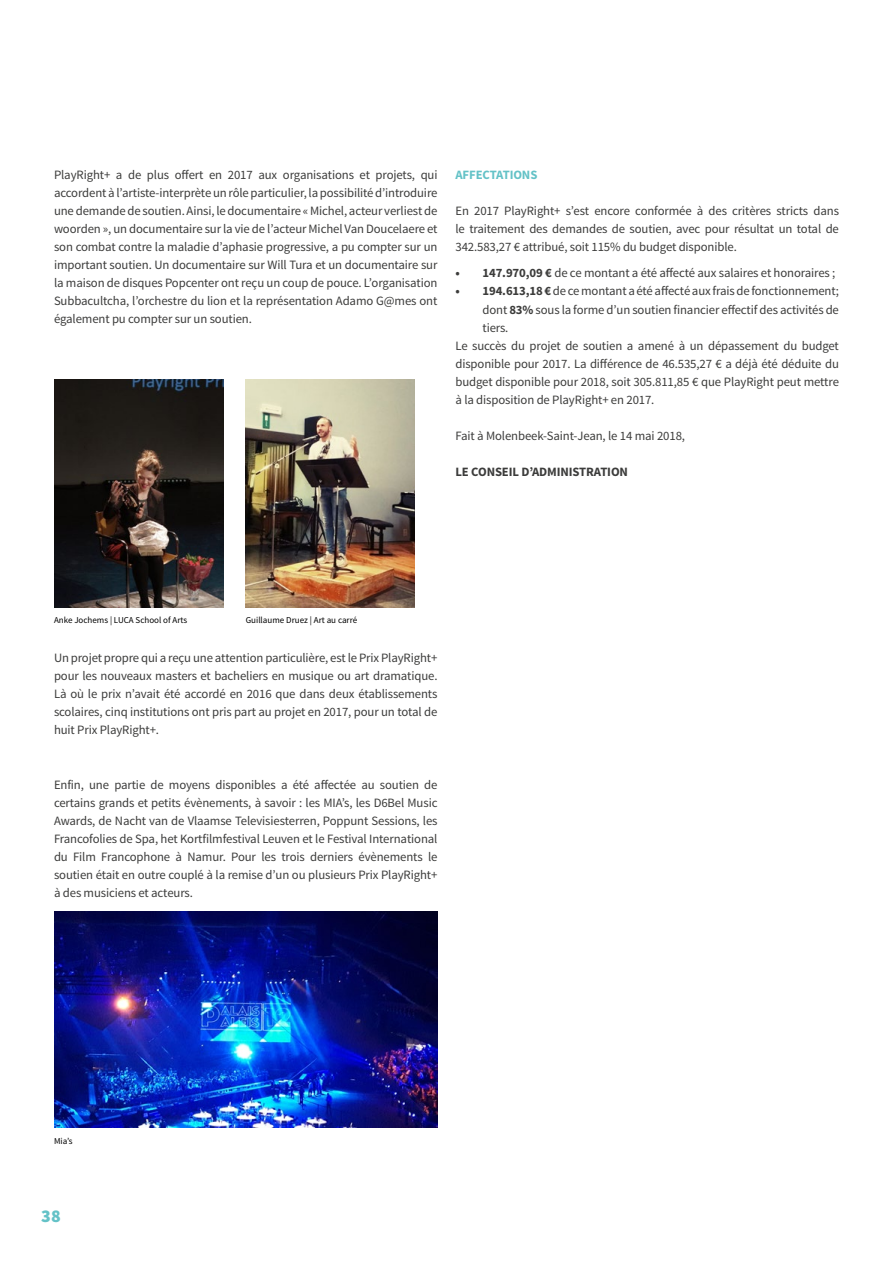
<style>
.page{position:relative;width:893px;height:1263px;background:#fff}
.page>*{position:absolute;margin:0;border:0;box-sizing:border-box;transform-origin:0 0}
.t1{font:900 18px "Source Sans Pro";color:#64c2c7}
.t2{font:12.75px/18px "Source Sans Pro";letter-spacing:-.01em;color:#3c3c3b;text-align:justify}
.t3{font:700 12.75px "Source Sans Pro";letter-spacing:-.01em;color:#3c3c3b}
.t4{font:700 12.75px "Source Sans Pro";letter-spacing:-.01em;color:#64c2c7}
.t5{font:9px "Source Sans Pro";color:#000}
.s1{font-weight:700}
</style>
<div class="page">
<img style="left:54px;top:379px;width:169px;height:228px">
<img style="left:246px;top:379px;width:169px;height:228px">
<img style="left:54px;top:912px;width:383px;height:215px">
<p class="t2" style="left:54px;top:166px;width:385px">PlayRight+ a de plus offert en 2017 aux organisations et projets, qui accordent à l’artiste-interprète un rôle particulier, la possibilité d’introduire une demande de soutien. Ainsi, le documentaire « Michel, acteur verliest de woorden », un documentaire sur la vie de l’acteur Michel Van Doucelaere et son combat contre la maladie d’aphasie progressive, a pu compter sur un important soutien. Un documentaire sur Will Tura et un documentaire sur la maison de disques Popcenter ont reçu un coup de pouce. L’organisation Subbacultcha, l’orchestre du lion et la représentation Adamo G@mes ont également pu compter sur un soutien.</p>
<p class="t4" style="left:455px;top:166px;width:83px">AFFECTATIONS</p>
<p class="t2" style="left:455px;top:202px;width:385px">En 2017 PlayRight+ s’est encore conformée à des critères stricts dans le traitement des demandes de soutien, avec pour résultat un total de 342.583,27 € attribué, soit 115% du budget disponible.</p>
<p class="t2" style="left:455px;top:264px;width:381px"><span class="s1">• 147.970,09 €</span> de ce montant a été affecté aux salaires et honoraires ;</p>
<p class="t2" style="left:455px;top:282px;width:385px"><span class="s1">• 194.613,18 €</span> de ce montant a été affecté aux frais de fonctionnement;</p>
<p class="t2" style="left:482px;top:300px;width:358px">dont <span class="s1">83%</span> sous la forme d’un soutien financier effectif des activités de</p>
<p class="t2" style="left:482px;top:318px;width:27px">tiers.</p>
<p class="t2" style="left:455px;top:336px;width:385px">Le succès du projet de soutien a amené à un dépassement du budget</p>
<p class="t2" style="left:455px;top:354px;width:385px">disponible pour 2017. La différence de 46.535,27 € a déjà été déduite du</p>
<p class="t2" style="left:455px;top:372px;width:385px">budget disponible pour 2018, soit 305.811,85 € que PlayRight peut mettre</p>
<p class="t2" style="left:455px;top:390px;width:200px">à la disposition de PlayRight+ en 2017.</p>
<p class="t2" style="left:455px;top:427px;width:231px">Fait à Molenbeek-Saint-Jean, le 14 mai 2018,</p>
<p class="t3" style="left:455px;top:464px;width:174px">LE CONSEIL D’ADMINISTRATION</p>
<p class="t5" style="left:54px;top:615px;width:135px">Anke Jochems | LUCA School of Arts</p>
<p class="t5" style="left:246px;top:615px;width:113px">Guillaume Druez | Art au carré</p>
<p class="t2" style="left:54px;top:649px;width:385px">Un projet propre qui a reçu une attention particulière, est le Prix PlayRight+ pour les nouveaux masters et bacheliers en musique ou art dramatique.<br>Là où le prix n’avait été accordé en 2016 que dans deux établissements scolaires, cinq institutions ont pris part au projet en 2017, pour un total de huit Prix PlayRight+.</p>
<p class="t2" style="left:54px;top:776px;width:385px">Enfin, une partie de moyens disponibles a été affectée au soutien de certains grands et petits évènements, à savoir : les MIA’s, les D6Bel Music Awards, de Nacht van de Vlaamse Televisiesterren, Poppunt Sessions, les Francofolies de Spa, het Kortfilmfestival Leuven et le Festival International du Film Francophone à Namur. Pour les trois derniers évènements le soutien était en outre couplé à la remise d’un ou plusieurs Prix PlayRight+ à des musiciens et acteurs.</p>
<p class="t5" style="left:54px;top:1136px;width:20px">Mia’s</p>
<h1 class="t1" style="left:41px;top:1205px;width:21px">38</h1>
</div>
